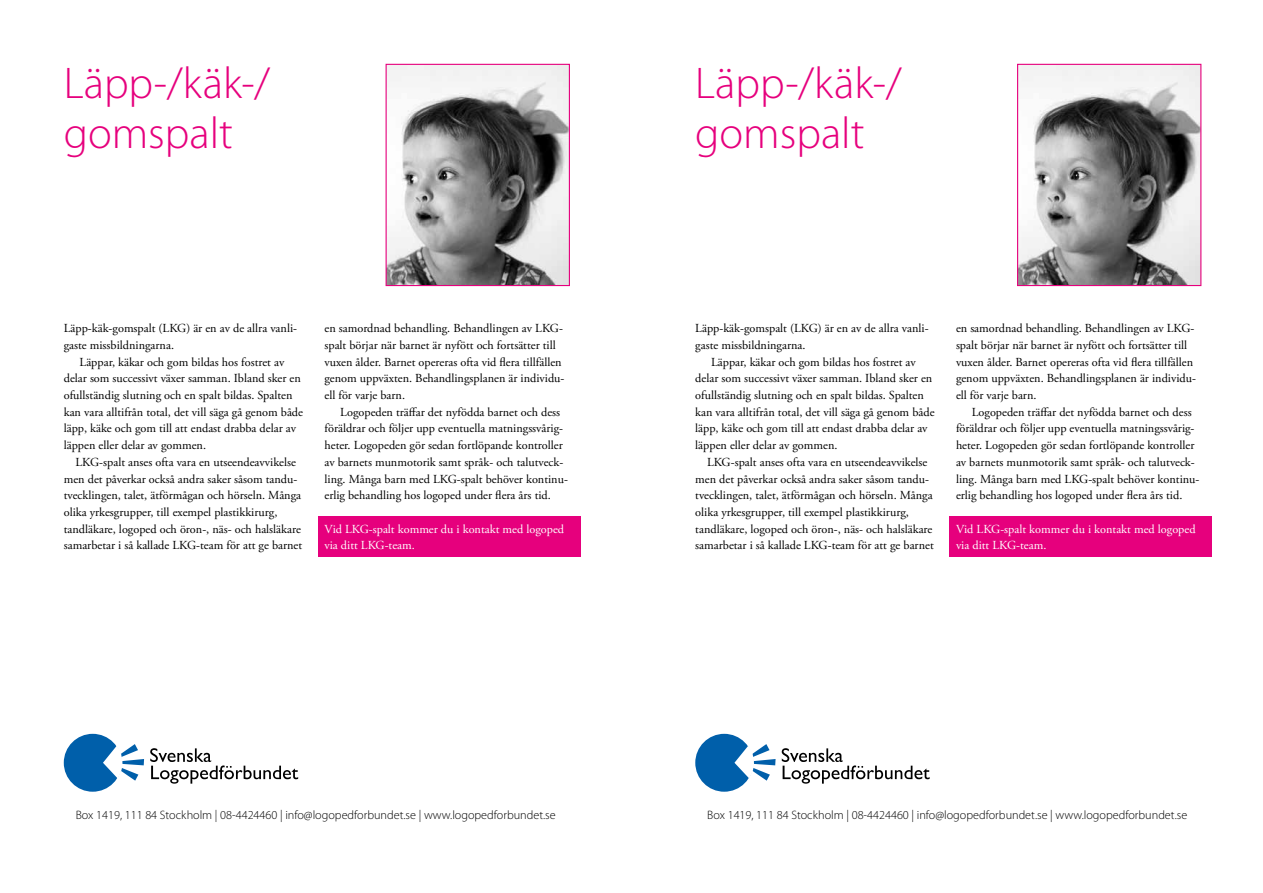
<style>
.page{position:relative;width:1263px;height:893px;background:#fff}
.page>*{position:absolute;margin:0;border:0;box-sizing:border-box;transform-origin:0 0}
.t1{font:300 44.55px/50.1px "Myriad Pro";color:#e6007d}
.t2{font:12.3px/16.6px "Adobe Garamond Pro";color:#000}
.t3{font:12.3px/16.6px "Adobe Garamond Pro";color:#fff}
.t4{font:300 12.15px "Myriad Pro";color:#000}
</style>
<div class="page">
<div style="left:64px;top:734px;width:58px;height:58px;background:#005faa;border-radius:50%"></div>
<svg style="left:103px;top:744px;width:41px;height:37px"></svg>
<svg style="left:150px;top:748px;width:148px;height:36px"></svg>
<div style="left:695px;top:734px;width:58px;height:58px;background:#005faa;border-radius:50%"></div>
<svg style="left:734px;top:744px;width:41px;height:37px"></svg>
<svg style="left:782px;top:748px;width:148px;height:36px"></svg>
<div style="left:318px;top:516px;width:262px;height:40px;background:#e6007d"></div>
<img style="left:388px;top:66px;width:180px;height:218px">
<div style="left:386px;top:64px;width:184px;height:222px;border:1px solid #e6007d"></div>
<div style="left:950px;top:516px;width:262px;height:40px;background:#e6007d"></div>
<img style="left:1019px;top:66px;width:180px;height:218px">
<div style="left:1017px;top:64px;width:184px;height:222px;border:1px solid #e6007d"></div>
<h1 class="t1" style="left:64px;top:59px;width:208px">Läpp-/käk-/ gomspalt</h1>
<p class="t2" style="left:64px;top:320px;width:235px">Läpp-käk-gomspalt (LKG) är en av de allra vanli&shy;gaste missbildningarna.</p>
<p class="t2" style="left:64px;top:354px;width:241px;text-indent:16px">Läppar, käkar och gom bildas hos fostret av delar som successivt växer samman. Ibland sker en ofullständig slutning och en spalt bildas. Spalten kan vara alltifrån total, det vill säga gå genom både läpp, käke och gom till att endast drabba delar av läppen eller delar av gommen.</p>
<p class="t2" style="left:64px;top:454px;width:240px;text-indent:12px">LKG-spalt anses ofta vara en utseendeavvikelse men det påverkar också andra saker såsom tandu&shy;tvecklingen, talet, ätförmågan och hörseln. Många olika yrkesgrupper, till exempel plastikkirurg, tandläkare, logoped och öron-, näs- och halsläkare samarbetar i så kallade LKG-team för att ge barnet</p>
<p class="t2" style="left:324px;top:320px;width:241px">en samordnad behandling. Behandlingen av LKG&shy;spalt börjar när barnet är nyfött och fortsätter till vuxen ålder. Barnet opereras ofta vid flera tillfällen genom uppväxten. Behandlingsplanen är individu&shy;ell för varje barn.</p>
<p class="t2" style="left:324px;top:404px;width:245px;text-indent:16px">Logopeden träffar det nyfödda barnet och dess föräldrar och följer upp eventuella matningssvårig&shy;heter. Logopeden gör sedan fortlöpande kontroller av barnets munmotorik samt språk- och talutveck&shy;ling. Många barn med LKG-spalt behöver kontinu&shy;erlig behandling hos logoped under flera års tid.</p>
<p class="t3" style="left:324px;top:521px;width:241px">Vid LKG-spalt kommer du i kontakt med logoped via ditt LKG-team.</p>
<h1 class="t1" style="left:695px;top:59px;width:208px">Läpp-/käk-/ gomspalt</h1>
<p class="t2" style="left:695px;top:320px;width:235px">Läpp-käk-gomspalt (LKG) är en av de allra vanli&shy;gaste missbildningarna.</p>
<p class="t2" style="left:695px;top:354px;width:241px;text-indent:16px">Läppar, käkar och gom bildas hos fostret av delar som successivt växer samman. Ibland sker en ofullständig slutning och en spalt bildas. Spalten kan vara alltifrån total, det vill säga gå genom både läpp, käke och gom till att endast drabba delar av läppen eller delar av gommen.</p>
<p class="t2" style="left:695px;top:454px;width:240px;text-indent:12px">LKG-spalt anses ofta vara en utseendeavvikelse men det påverkar också andra saker såsom tandu&shy;tvecklingen, talet, ätförmågan och hörseln. Många olika yrkesgrupper, till exempel plastikkirurg, tandläkare, logoped och öron-, näs- och halsläkare samarbetar i så kallade LKG-team för att ge barnet</p>
<p class="t2" style="left:956px;top:320px;width:241px">en samordnad behandling. Behandlingen av LKG&shy;spalt börjar när barnet är nyfött och fortsätter till vuxen ålder. Barnet opereras ofta vid flera tillfällen genom uppväxten. Behandlingsplanen är individu&shy;ell för varje barn.</p>
<p class="t2" style="left:956px;top:404px;width:245px;text-indent:16px">Logopeden träffar det nyfödda barnet och dess föräldrar och följer upp eventuella matningssvårig&shy;heter. Logopeden gör sedan fortlöpande kontroller av barnets munmotorik samt språk- och talutveck&shy;ling. Många barn med LKG-spalt behöver kontinu&shy;erlig behandling hos logoped under flera års tid.</p>
<p class="t3" style="left:956px;top:521px;width:241px">Vid LKG-spalt kommer du i kontakt med logoped via ditt LKG-team.</p>
<p class="t4" style="left:76px;top:808px;width:481px">Box 1419, 111 84 Stockholm | 08-4424460 | info@logopedforbundet.se | www.logopedforbundet.se</p>
<p class="t4" style="left:707px;top:808px;width:481px">Box 1419, 111 84 Stockholm | 08-4424460 | info@logopedforbundet.se | www.logopedforbundet.se</p>
</div>
